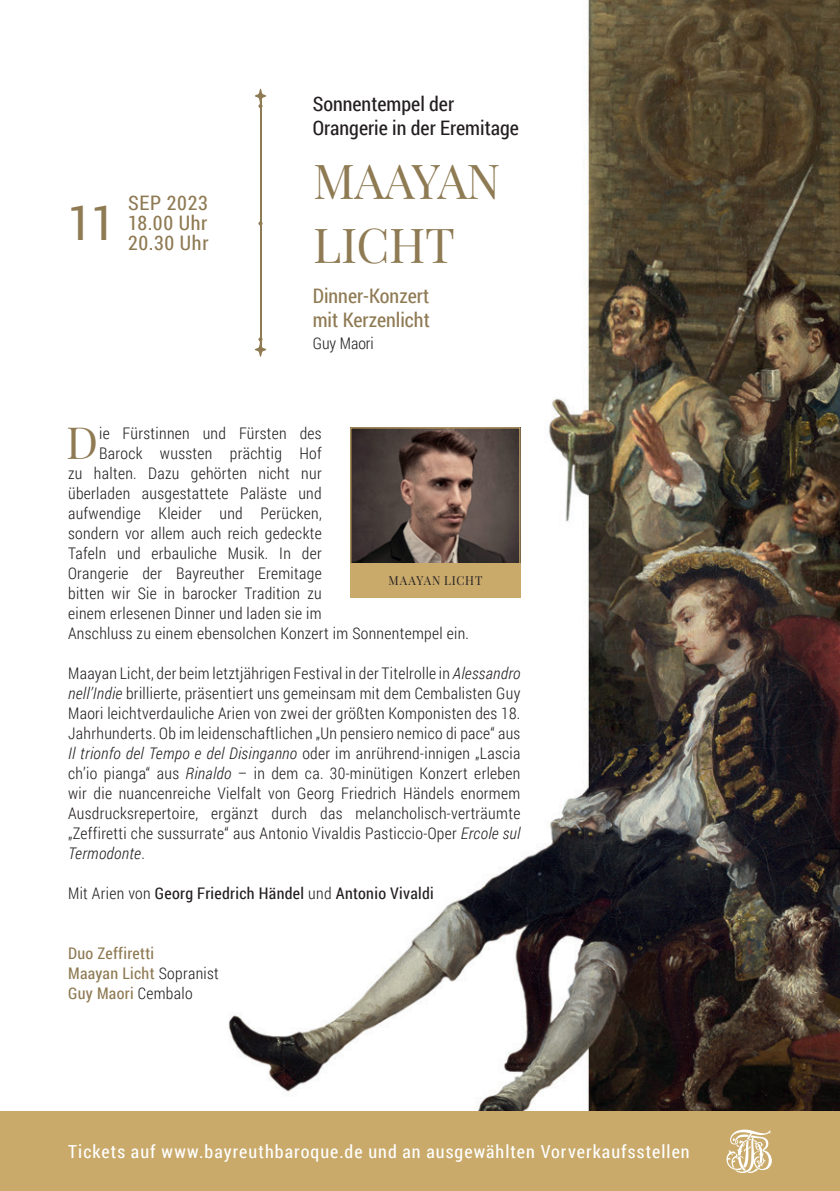
<style>
.page{position:relative;width:840px;height:1191px;background:#fff}
.page>*{position:absolute;margin:0;border:0;box-sizing:border-box;transform-origin:0 0}
.t1{font:48px "Playfair Display";letter-spacing:-.01em;color:#8e7a53}
.t2{font:48px "Roboto Condensed";color:#8e7a53}
.t3{font:44.2px "Playfair Display";color:#8e7a53}
.t4{font:20px "Roboto Condensed";color:#8e7a53}
.t5{font:20px "Roboto Condensed";color:#231f20}
.t6{font:18px "Roboto Condensed";letter-spacing:.06em;color:#fff}
.t7{font:300 16px/20px "Roboto Condensed";letter-spacing:.02em;color:#231f20;text-align:justify}
.t8{font:16px "Roboto Condensed";letter-spacing:.02em;color:#231f20}
.t9{font:16px "Roboto Condensed";letter-spacing:.02em;color:#8e7a53}
.t10{font:300 16px "Roboto Condensed";color:#231f20}
.t11{font:12.4px "Playfair Display";letter-spacing:.075em;color:#231f20;scale:.95 1}
.s1{font-style:italic}
.s2{font-weight:300}
.s3{font-weight:300;color:#231f20}
</style>
<div class="page">
<img style="left:228px;top:0;width:611px;height:1111px">
<img style="left:352px;top:429px;width:166px;height:134px">
<div style="left:350px;top:563px;width:170px;height:34px;background:#c9aa6b"></div>
<div style="left:350px;top:427px;width:170px;height:170px;border:1px solid #c9aa6b"></div>
<hr style="left:260px;top:93px;width:1px;height:254px;background:#8e7a53">
<svg style="left:258px;top:221px;width:4px;height:4px"></svg>
<svg style="left:255px;top:337px;width:11px;height:20px"></svg>
<svg style="left:255px;top:89px;width:11px;height:19px"></svg>
<div style="left:0;top:1111px;width:839px;height:80px;background:#c9aa6b"></div>
<svg style="left:726px;top:1129px;width:46px;height:44px"></svg>
<p class="t2" style="left:68px;top:189px;width:48px">11</p>
<p class="t4" style="left:128px;top:189px;width:81px">SEP 2023</p>
<p class="t4" style="left:128px;top:209px;width:81px">18.00 Uhr</p>
<p class="t4" style="left:128px;top:229px;width:82px">20.30 Uhr</p>
<p class="t5" style="left:312px;top:90px;width:143px">Sonnentempel der</p>
<p class="t5" style="left:312px;top:114px;width:208px">Orangerie in der Eremitage</p>
<p class="t1" style="left:313px;top:151px;width:188px">MAAYAN</p>
<p class="t1" style="left:313px;top:215px;width:143px">LICHT</p>
<p class="t4" style="left:312px;top:282px;width:118px">Dinner-Konzert</p>
<p class="t4" style="left:312px;top:306px;width:118px">mit Kerzenlicht</p>
<p class="t10" style="left:312px;top:332px;width:63px">Guy Maori</p>
<p class="t3" style="left:66px;top:414px;width:33px">D</p>
<p class="t7" style="left:99px;top:422px;width:224px">ie Fürstinnen und Fürsten des</p>
<p class="t7" style="left:99px;top:442px;width:224px">Barock wussten prächtig Hof</p>
<p class="t7" style="left:68px;top:462px;width:255px">zu halten. Dazu gehörten nicht nur</p>
<p class="t7" style="left:68px;top:482px;width:255px">überladen ausgestattete Paläste und</p>
<p class="t7" style="left:68px;top:502px;width:255px">aufwendige Kleider und Perücken,</p>
<p class="t7" style="left:68px;top:522px;width:255px">sondern vor allem auch reich gedeckte</p>
<p class="t7" style="left:68px;top:542px;width:255px">Tafeln und erbauliche Musik. In der</p>
<p class="t7" style="left:68px;top:562px;width:255px">Orangerie der Bayreuther Eremitage</p>
<p class="t7" style="left:68px;top:582px;width:255px">bitten wir Sie in barocker Tradition zu</p>
<p class="t7" style="left:68px;top:602px;width:255px">einem erlesenen Dinner und laden sie im</p>
<p class="t7" style="left:68px;top:622px;width:402px">Anschluss zu einem ebensolchen Konzert im Sonnentempel ein.</p>
<p class="t7" style="left:68px;top:662px;width:453px">Maayan Licht, der beim letztjährigen Festival in der Titelrolle in <span class="s1">Alessandro nell’Indie</span> brillierte, präsentiert uns gemeinsam mit dem Cembalisten Guy Maori leichtverdauliche Arien von zwei der größten Komponisten des 18.<br>Jahrhunderts. Ob im leidenschaftlichen „Un pensiero nemico di pace“ aus <span class="s1">Il trionfo del Tempo e del Disinganno</span> oder im anrührend-innigen „Lascia ch’io pianga“ aus <span class="s1">Rinaldo</span> – in dem ca. 30-minütigen Konzert erleben wir die nuancenreiche Vielfalt von Georg Friedrich Händels enormem Ausdrucksrepertoire, ergänzt durch das melancholisch-verträumte „Zeffiretti che sussurrate“ aus Antonio Vivaldis Pasticcio-Oper <span class="s1">Ercole sul Termodonte</span>.</p>
<p class="t8" style="left:68px;top:882px;width:367px"><span class="s2">Mit Arien von</span> Georg Friedrich Händel <span class="s2">und</span> Antonio Vivaldi</p>
<p class="t11" style="left:388px;top:572px;width:100px">MAAYAN LICHT</p>
<p class="t9" style="left:68px;top:942px;width:88px">Duo Zeffiretti</p>
<p class="t9" style="left:68px;top:962px;width:152px">Maayan Licht <span class="s3">Sopranist</span></p>
<p class="t9" style="left:68px;top:982px;width:126px">Guy Maori <span class="s3">Cembalo</span></p>
<p class="t6" style="left:68px;top:1138px;width:622px">Tickets auf www.bayreuthbaroque.de und an ausgewählten Vorverkaufsstellen</p>
</div>
